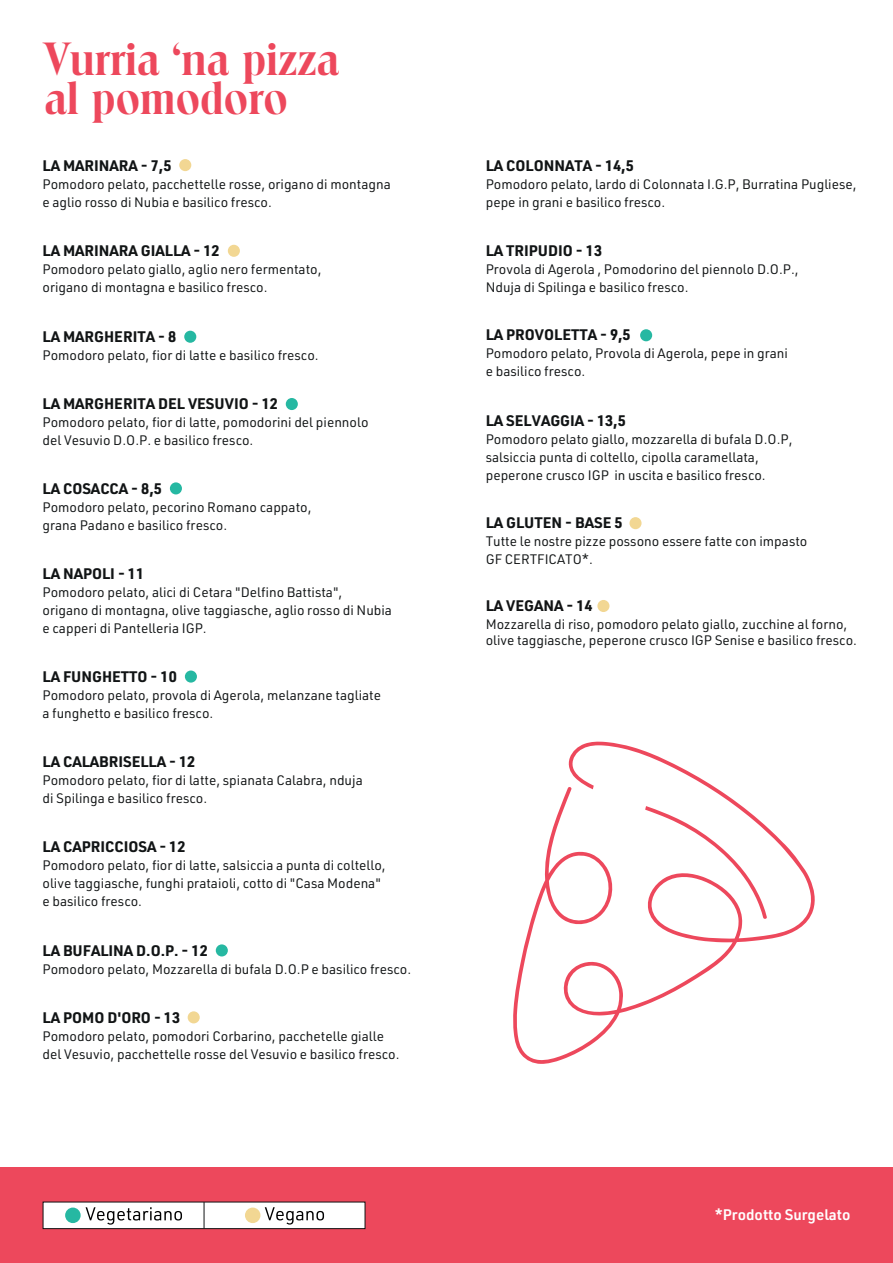
<style>
.page{position:relative;width:893px;height:1263px;background:#fff}
.page>*{position:absolute;margin:0;border:0;box-sizing:border-box;transform-origin:0 0}
.t1{font:700 45px/38.5px "Toledo Serial";color:#ed485c}
.t2{font:700 15px "URWDIN";color:#111415}
.t3{font:600 15px "URWDIN";color:#fff}
.t4{font:700 15px "URWDIN";color:#111314}
.t5{font:13.5px/18px "URWDIN";color:#111415}
</style>
<div class="page">
<div style="left:0;top:1168px;width:893px;height:95px;background:#ed485c"></div>
<svg style="left:43px;top:1201px;width:322px;height:28px;background:#d8d7d6"></svg>
<div style="left:179px;top:159px;width:12px;height:12px;background:#f2d793;border-radius:50%"></div>
<div style="left:228px;top:245px;width:12px;height:12px;background:#f2d793;border-radius:50%"></div>
<div style="left:629px;top:517px;width:12px;height:12px;background:#f2d793;border-radius:50%"></div>
<div style="left:597px;top:600px;width:12px;height:12px;background:#f2d793;border-radius:50%"></div>
<div style="left:184px;top:331px;width:12px;height:12px;background:#26b8a2;border-radius:50%"></div>
<div style="left:286px;top:398px;width:12px;height:12px;background:#26b8a2;border-radius:50%"></div>
<div style="left:170px;top:482px;width:12px;height:12px;background:#26b8a2;border-radius:50%"></div>
<div style="left:185px;top:670px;width:12px;height:13px;background:#26b8a2;border-radius:50%"></div>
<div style="left:216px;top:944px;width:12px;height:12px;background:#26b8a2;border-radius:50%"></div>
<div style="left:188px;top:1011px;width:12px;height:12px;background:#f2d793;border-radius:50%"></div>
<div style="left:640px;top:329px;width:12px;height:12px;background:#26b8a2;border-radius:50%"></div>
<svg style="left:513px;top:741px;width:302px;height:323px"></svg>
<svg style="left:645px;top:806px;width:122px;height:114px"></svg>
<h1 class="t1" style="left:44px;top:41px;width:296px">Vurria ‘na pizza al pomodoro</h1>
<p class="t2" style="left:43px;top:155px;width:130px">LA MARINARA - 7,5</p>
<p class="t5" style="left:43px;top:174px;width:350px">Pomodoro pelato, pacchettelle rosse, origano di montagna e aglio rosso di Nubia e basilico fresco.</p>
<p class="t2" style="left:43px;top:241px;width:179px">LA MARINARA GIALLA - 12</p>
<p class="t5" style="left:43px;top:260px;width:280px">Pomodoro pelato giallo, aglio nero fermentato, origano di montagna e basilico fresco.</p>
<p class="t2" style="left:43px;top:326px;width:135px">LA MARGHERITA - 8</p>
<p class="t5" style="left:43px;top:346px;width:278px">Pomodoro pelato, fior di latte e basilico fresco.</p>
<p class="t2" style="left:43px;top:394px;width:237px">LA MARGHERITA DEL VESUVIO - 12</p>
<p class="t5" style="left:43px;top:413px;width:328px">Pomodoro pelato, fior di latte, pomodorini del piennolo del Vesuvio D.O.P. e basilico fresco.</p>
<p class="t2" style="left:43px;top:478px;width:121px">LA COSACCA - 8,5</p>
<p class="t5" style="left:43px;top:497px;width:270px">Pomodoro pelato, pecorino Romano cappato, grana Padano e basilico fresco.</p>
<p class="t2" style="left:43px;top:563px;width:103px">LA NAPOLI - 11</p>
<p class="t5" style="left:43px;top:583px;width:351px">Pomodoro pelato, alici di Cetara "Delfino Battista",<br>origano di montagna, olive taggiasche, aglio rosso di Nubia e capperi di Pantelleria IGP.</p>
<p class="t2" style="left:43px;top:666px;width:136px">LA FUNGHETTO - 10</p>
<p class="t5" style="left:43px;top:686px;width:340px">Pomodoro pelato, provola di Agerola, melanzane tagliate a funghetto e basilico fresco.</p>
<p class="t2" style="left:43px;top:751px;width:154px">LA CALABRISELLA - 12</p>
<p class="t5" style="left:43px;top:771px;width:322px">Pomodoro pelato, fior di latte, spianata Calabra, nduja di Spilinga e basilico fresco.</p>
<p class="t2" style="left:43px;top:836px;width:144px">LA CAPRICCIOSA - 12</p>
<p class="t5" style="left:43px;top:855px;width:345px">Pomodoro pelato, fior di latte, salsiccia a punta di coltello, olive taggiasche, funghi prataioli, cotto di "Casa Modena" e basilico fresco.</p>
<p class="t2" style="left:43px;top:940px;width:167px">LA BUFALINA D.O.P. - 12</p>
<p class="t5" style="left:43px;top:960px;width:370px">Pomodoro pelato, Mozzarella di bufala D.O.P e basilico fresco.</p>
<p class="t2" style="left:43px;top:1007px;width:139px">LA POMO D'ORO - 13</p>
<p class="t5" style="left:43px;top:1026px;width:358px">Pomodoro pelato, pomodori Corbarino, pacchetelle gialle del Vesuvio, pacchettelle rosse del Vesuvio e basilico fresco.</p>
<p class="t2" style="left:486px;top:155px;width:150px">LA COLONNATA - 14,5</p>
<p class="t5" style="left:486px;top:174px;width:372px">Pomodoro pelato, lardo di Colonnata I.G.P, Burratina Pugliese, pepe in grani e basilico fresco.</p>
<p class="t2" style="left:486px;top:240px;width:118px">LA TRIPUDIO - 13</p>
<p class="t5" style="left:486px;top:259px;width:314px">Provola di Agerola , Pomodorino del piennolo D.O.P.,<br>Nduja di Spilinga e basilico fresco.</p>
<p class="t2" style="left:486px;top:325px;width:146px">LA PROVOLETTA - 9,5</p>
<p class="t5" style="left:486px;top:344px;width:304px">Pomodoro pelato, Provola di Agerola, pepe in grani e basilico fresco.</p>
<p class="t2" style="left:486px;top:410px;width:142px">LA SELVAGGIA - 13,5</p>
<p class="t5" style="left:486px;top:429px;width:308px">Pomodoro pelato giallo, mozzarella di bufala D.O.P, salsiccia punta di coltello, cipolla caramellata, peperone crusco IGP in uscita e basilico fresco.</p>
<p class="t2" style="left:486px;top:512px;width:138px">LA GLUTEN - BASE 5</p>
<p class="t5" style="left:486px;top:532px;width:323px">Tutte le nostre pizze possono essere fatte con impasto<br>GF CERTFICATO*.</p>
<p class="t4" style="left:486px;top:595px;width:108px">LA VEGANA - 14</p>
<p class="t5" style="left:486px;top:616px;width:373px;line-height:16.2px">Mozzarella di riso, pomodoro pelato giallo, zucchine al forno, olive taggiasche, peperone crusco IGP Senise e basilico fresco.</p>
<p class="t3" style="left:715px;top:1204px;width:137px">*Prodotto Surgelato</p>
</div>
